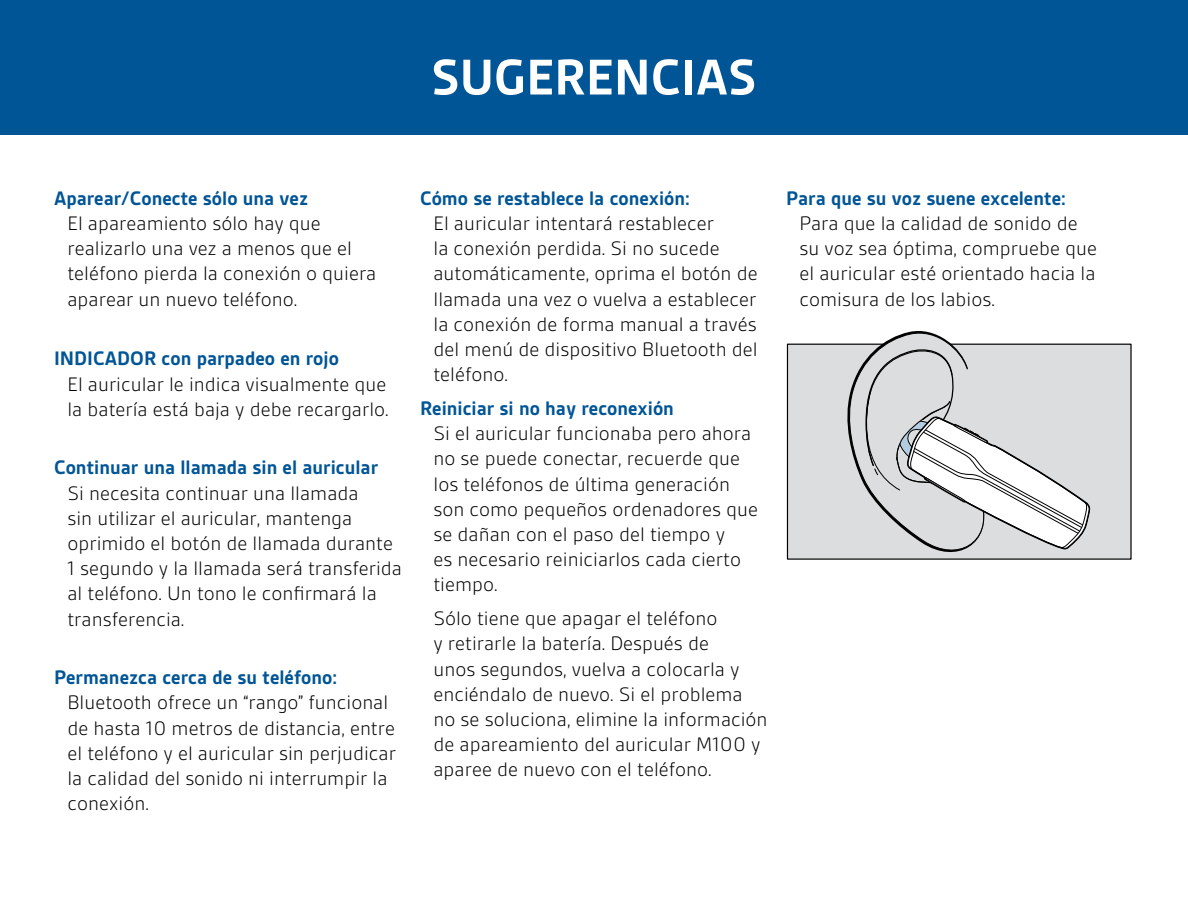
<style>
.page{position:relative;width:1188px;height:918px;background:#fff}
.page>*{position:absolute;margin:0;border:0;box-sizing:border-box;transform-origin:0 0}
.t1{font:700 54px "Gesta";color:#fff}
.t2{font:300 21px/25.2px "Gesta";color:#000}
.t3{font:700 21px "Gesta";color:#005596}
</style>
<div class="page">
<div style="left:0;top:0;width:1188px;height:135px;background:#005596"></div>
<div style="left:787px;top:344px;width:344px;height:215px;background:#dcddde"></div>
<svg style="left:839px;top:331px;width:251px;height:229px"></svg>
<h1 class="t1" style="left:431px;top:49px;width:327px">SUGERENCIAS</h1>
<p class="t3" style="left:54px;top:187px;width:256px">Aparear/Conecte sólo una vez</p>
<p class="t2" style="left:68px;top:211px;width:310px">El apareamiento sólo hay que realizarlo una vez a menos que el teléfono pierda la conexión o quiera aparear un nuevo teléfono.</p>
<p class="t3" style="left:54px;top:348px;width:286px">INDICADOR con parpadeo en rojo</p>
<p class="t2" style="left:68px;top:371px;width:323px">El auricular le indica visualmente que la batería está baja y debe recargarlo.</p>
<p class="t3" style="left:54px;top:457px;width:326px">Continuar una llamada sin el auricular</p>
<p class="t2" style="left:68px;top:480px;width:336px">Si necesita continuar una llamada<br>sin utilizar el auricular, mantenga oprimido el botón de llamada durante 1 segundo y la llamada será transferida al teléfono. Un tono le confirmará la transferencia.</p>
<p class="t3" style="left:54px;top:667px;width:285px">Permanezca cerca de su teléfono:</p>
<p class="t2" style="left:68px;top:690px;width:330px">Bluetooth ofrece un “rango” funcional de hasta 10 metros de distancia, entre el teléfono y el auricular sin perjudicar la calidad del sonido ni interrumpir la conexión.</p>
<p class="t3" style="left:420px;top:187px;width:271px">Cómo se restablece la conexión:</p>
<p class="t2" style="left:434px;top:211px;width:326px">El auricular intentará restablecer<br>la conexión perdida. Si no sucede automáticamente, oprima el botón de llamada una vez o vuelva a establecer la conexión de forma manual a través del menú de dispositivo Bluetooth del teléfono.</p>
<p class="t3" style="left:420px;top:397px;width:255px">Reiniciar si no hay reconexión</p>
<p class="t2" style="left:434px;top:421px;width:326px">Si el auricular funcionaba pero ahora no se puede conectar, recuerde que los teléfonos de última generación son como pequeños ordenadores que se dañan con el paso del tiempo y<br>es necesario reiniciarlos cada cierto tiempo.</p>
<p class="t2" style="left:434px;top:606px;width:336px">Sólo tiene que apagar el teléfono<br>y retirarle la batería. Después de<br>unos segundos, vuelva a colocarla y enciéndalo de nuevo. Si el problema no se soluciona, elimine la información de apareamiento del auricular M100 y aparee de nuevo con el teléfono.</p>
<p class="t3" style="left:786px;top:187px;width:281px">Para que su voz suene excelente:</p>
<p class="t2" style="left:800px;top:211px;width:299px">Para que la calidad de sonido de su voz sea óptima, compruebe que el auricular esté orientado hacia la comisura de los labios.</p>
</div>
